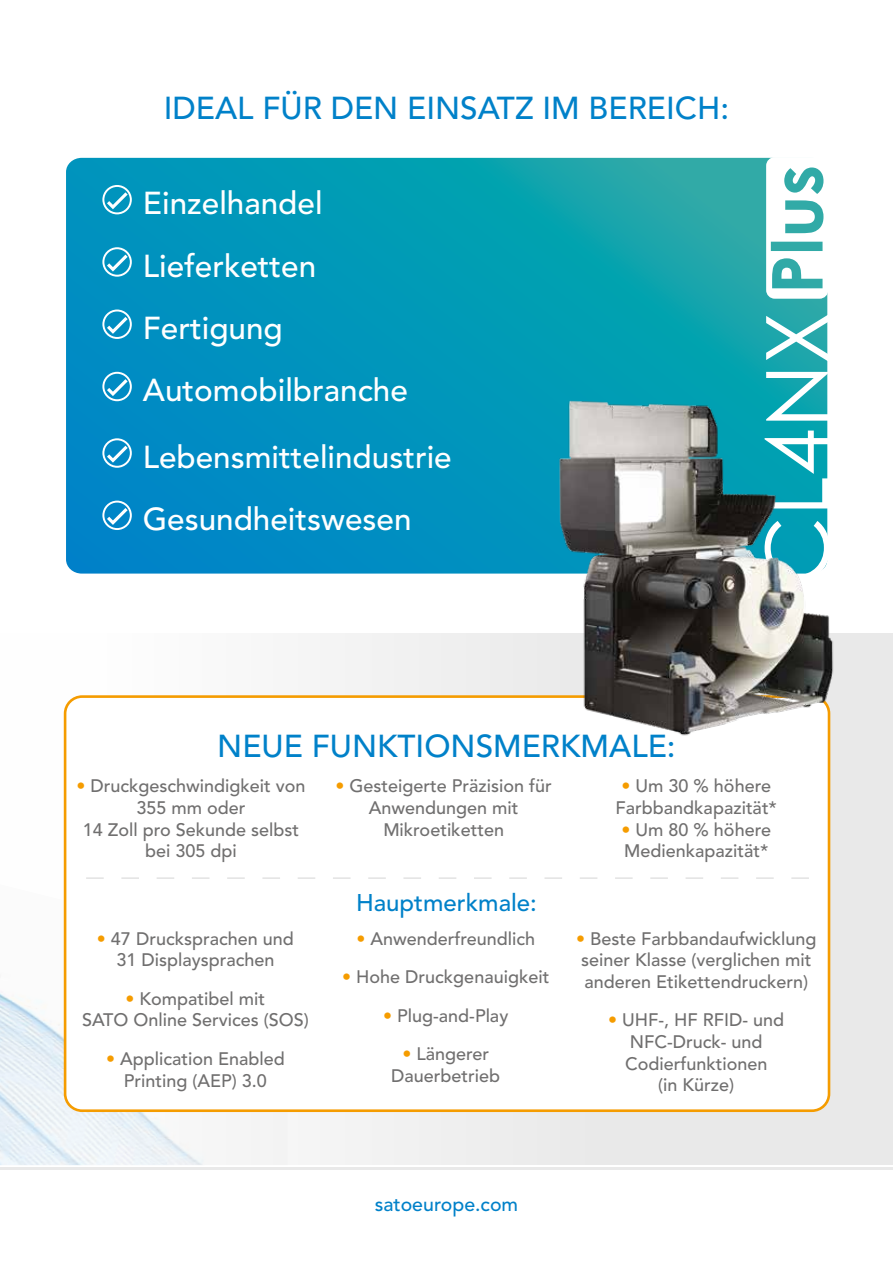
<style>
.page{position:relative;width:893px;height:1263px;background:#fff}
.page>*{position:absolute;margin:0;border:0;box-sizing:border-box;transform-origin:0 0}
.t1{font:500 31.5px/62.2px "Avenir";color:#fff}
.t2{font:500 31.5px "Avenir";color:#0081c9}
.t3{font:500 24px "Avenir";color:#0081c9}
.t4{font:500 19.5px "Avenir";color:#0081c9}
.t5{font:500 18px/21.6px "Avenir";color:#706f6f;text-align:center}
.s1{font-weight:900;color:#f59c00}
</style>
<div class="page">
<div style="left:0;top:634px;width:893px;height:531px;background:linear-gradient(to right,#fefeff,#e4e4e3)"></div>
<img style="left:0;top:881px;width:288px;height:284px">
<div style="left:65px;top:697px;width:764px;height:414px;background:#fff;border-radius:17px"></div>
<div style="left:64px;top:695px;width:766px;height:417px;border:3px solid #f59c00;border-radius:17px"></div>
<svg style="left:67px;top:159px;width:759px;height:413px;background:#0496b9"></svg>
<div style="left:63px;top:155px;width:767px;height:421px;border:3px solid #fff;border-radius:16px"></div>
<svg style="left:102px;top:185px;width:30px;height:29px"></svg>
<svg style="left:102px;top:247px;width:30px;height:30px"></svg>
<svg style="left:102px;top:309px;width:30px;height:30px"></svg>
<svg style="left:102px;top:372px;width:30px;height:29px"></svg>
<svg style="left:102px;top:438px;width:30px;height:30px"></svg>
<svg style="left:102px;top:501px;width:30px;height:29px"></svg>
<svg style="left:766px;top:372px;width:62px;height:14px"></svg>
<svg style="left:766px;top:315px;width:62px;height:46px"></svg>
<svg style="left:766px;top:157px;width:62px;height:142px"></svg>
<img style="left:545px;top:386px;width:314px;height:357px">
<hr style="left:0;top:1168px;width:893px;height:2px;background:#e9e9e9">
<svg style="left:86px;top:877px;width:723px;height:2px"></svg>
<h1 class="t2" style="left:164px;top:90px;width:567px">IDEAL FÜR DEN EINSATZ IM BEREICH:</h1>
<h1 class="t1" style="left:143px;top:173px;width:266px">Einzelhandel<br>Lieferketten<br>Fertigung<br>Automobilbranche</h1>
<h1 class="t1" style="left:143px;top:426px;width:311px">Lebensmittelindustrie<br>Gesundheitswesen</h1>
<h1 class="t2" style="left:217px;top:728px;width:460px">NEUE FUNKTIONSMERKMALE:</h1>
<p class="t5" style="left:76px;top:776px;width:231px"><span class="s1">•</span> Druckgeschwindigkeit von<br>355 mm oder<br>14 Zoll pro Sekunde selbst bei 305 dpi</p>
<p class="t5" style="left:335px;top:776px;width:218px"><span class="s1">•</span> Gesteigerte Präzision für<br>Anwendungen mit<br>Mikroetiketten</p>
<p class="t5" style="left:616px;top:776px;width:163px"><span class="s1">•</span> Um 30 % höhere<br>Farbbandkapazität*</p>
<p class="t5" style="left:622px;top:819px;width:151px;text-align:left"><span class="s1">•</span> Um 80 % höhere<br>Medienkapazität*</p>
<p class="t5" style="left:97px;top:928px;width:198px"><span class="s1">•</span> 47 Drucksprachen und<br>31 Displaysprachen</p>
<p class="t5" style="left:82px;top:988px;width:228px"><span class="s1">•</span> Kompatibel mit<br>SATO Online Services (SOS)</p>
<p class="t5" style="left:106px;top:1048px;width:180px"><span class="s1">•</span> Application Enabled<br>Printing (AEP) 3.0</p>
<h2 class="t3" style="left:356px;top:888px;width:182px">Hauptmerkmale:</h2>
<p class="t5" style="left:356px;top:928px;width:180px"><span class="s1">•</span> Anwenderfreundlich</p>
<p class="t5" style="left:342px;top:966px;width:209px"><span class="s1">•</span> Hohe Druckgenauigkeit</p>
<p class="t5" style="left:383px;top:1005px;width:127px"><span class="s1">•</span> Plug-and-Play</p>
<p class="t5" style="left:391px;top:1044px;width:111px"><span class="s1">•</span> Längerer<br>Dauerbetrieb</p>
<p class="t5" style="left:576px;top:928px;width:242px;text-align:left"><span class="s1">•</span> Beste Farbbandaufwicklung seiner Klasse (verglichen mit anderen Etikettendruckern)</p>
<p class="t5" style="left:608px;top:1010px;width:178px"><span class="s1">•</span> UHF-, HF RFID- und<br>NFC-Druck- und<br>Codierfunktionen<br>(in Kürze)</p>
<p class="t4" style="left:375px;top:1193px;width:145px">satoeurope.com</p>
</div>
